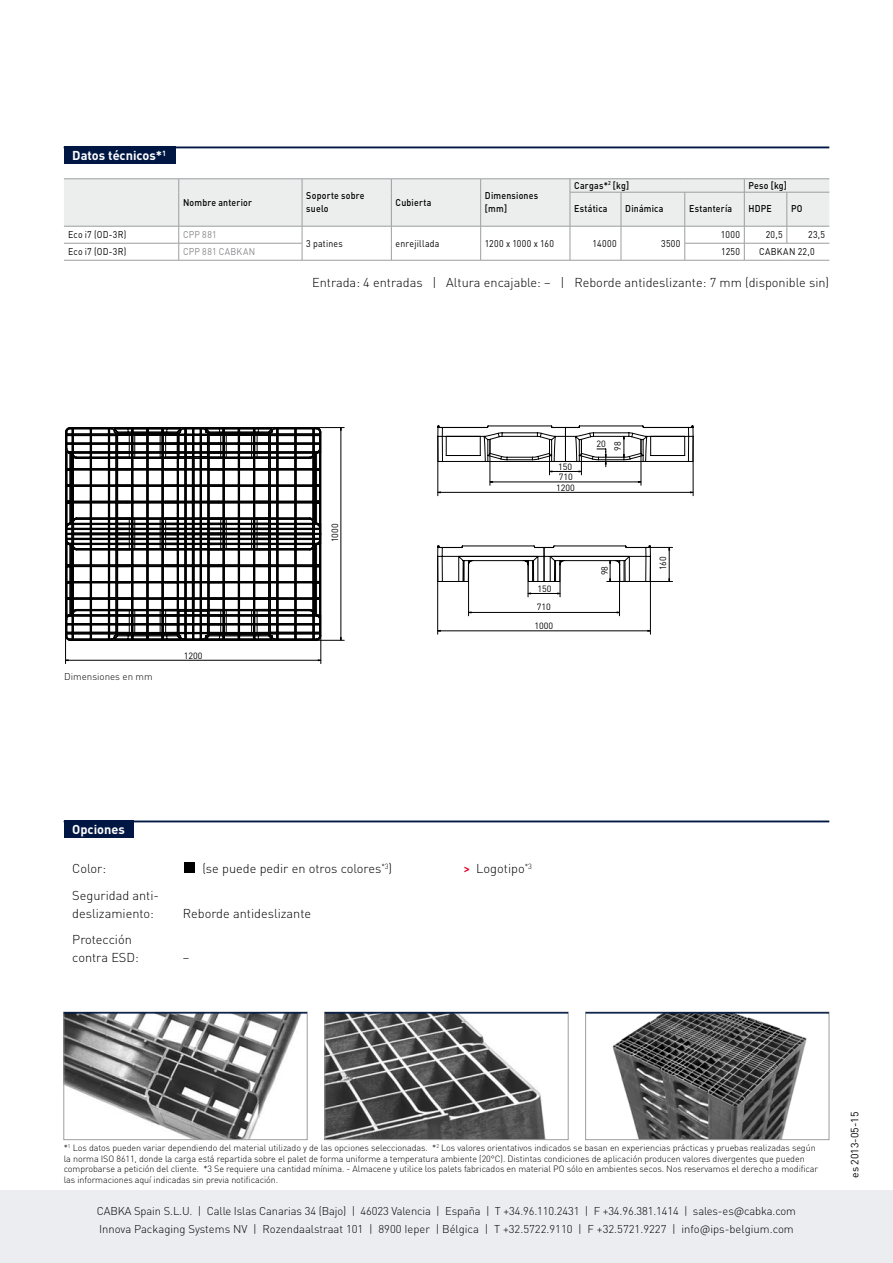
<style>
.page{position:relative;width:893px;height:1263px;background:#fff}
.page>*{position:absolute;margin:0;border:0;box-sizing:border-box;transform-origin:0 0}
.t1{font:300 12.75px/18px "DIN Pro";color:#000}
.t2{font:700 12.75px "DIN Pro";color:#fff}
.t3{font:300 11.25px/18px "DIN Pro";letter-spacing:-.01em;color:#000}
.t4{font:10.5px "DIN Pro";color:#000}
.t5{font:500 9.75px/13.5px "DIN Pro";letter-spacing:.025em;color:#000;scale:.9 1}
.t6{font:9.75px "DIN Pro";letter-spacing:.025em;color:#000;scale:.9 1}
.t7{font:9.75px "DIN Pro";letter-spacing:.035em;color:#87888a;scale:.9 1}
.t8{font:300 9.75px "DIN Pro";color:#000}
.t9{font:9.75px "DIN Pro";letter-spacing:.045em;color:#000;scale:.9 1}
.t10{font:300 9px/10.8px "DIN Pro";letter-spacing:-.01em;color:#000}
.t11{font:9px/18.8px "DIN Pro";color:#000}
.s1{font-weight:500;color:#e2002b}
</style>
<div class="page">
<div style="left:184px;top:862px;width:10px;height:11px;background:#000"></div>
<img style="left:612px;top:1014px;width:195px;height:124px">
<div style="left:585px;top:1012px;width:244px;height:128px;border:1px solid #9c9e9f"></div>
<img style="left:327px;top:1014px;width:219px;height:124px">
<div style="left:325px;top:1012px;width:243px;height:128px;border:1px solid #9c9e9f"></div>
<img style="left:66px;top:1014px;width:236px;height:124px">
<div style="left:64px;top:1012px;width:243px;height:128px;border:1px solid #9c9e9f"></div>
<hr style="left:64px;top:1012px;width:243px;height:1px;background:#001744">
<hr style="left:325px;top:1012px;width:243px;height:1px;background:#001744">
<hr style="left:586px;top:1012px;width:243px;height:1px;background:#001744">
<svg style="left:65px;top:427px;width:280px;height:237px"></svg>
<hr style="left:420px;top:440px;width:1px;height:58px;background:#000">
<hr style="left:693px;top:437px;width:1px;height:59px;background:#000">
<svg style="left:437px;top:426px;width:256px;height:71px"></svg>
<hr style="left:441px;top:615px;width:207px;height:1px;background:#000">
<hr style="left:437px;top:557px;width:1px;height:77px;background:#000">
<hr style="left:650px;top:557px;width:1px;height:77px;background:#000">
<hr style="left:440px;top:631px;width:208px;height:1px;background:#000">
<hr style="left:528px;top:564px;width:1px;height:33px;background:#000">
<hr style="left:560px;top:564px;width:1px;height:33px;background:#000">
<svg style="left:529px;top:593px;width:31px;height:1px"></svg>
<hr style="left:468px;top:564px;width:1px;height:52px;background:#000">
<hr style="left:619px;top:564px;width:1px;height:52px;background:#000">
<hr style="left:471px;top:612px;width:146px;height:1px;background:#000">
<svg style="left:437px;top:545px;width:236px;height:37px"></svg>
<div style="left:0;top:1191px;width:893px;height:72px;background:#ebedf1"></div>
<hr style="left:64px;top:821px;width:765px;height:1px;background:#001744">
<hr style="left:64px;top:147px;width:765px;height:1px;background:#001744">
<div style="left:64px;top:821px;width:69px;height:17px;background:#001744"></div>
<div style="left:64px;top:147px;width:111px;height:17px;background:#001744"></div>
<hr style="left:64px;top:260px;width:115px;height:1px;background:#9c9e9f">
<hr style="left:179px;top:260px;width:123px;height:1px;background:#9c9e9f">
<hr style="left:302px;top:260px;width:89px;height:1px;background:#9c9e9f">
<hr style="left:391px;top:260px;width:90px;height:1px;background:#9c9e9f">
<hr style="left:481px;top:260px;width:89px;height:1px;background:#9c9e9f">
<svg style="left:64px;top:179px;width:765px;height:81px"></svg>
<hr style="left:744px;top:192px;width:43px;height:1px;background:#9c9e9f">
<hr style="left:744px;top:243px;width:43px;height:1px;background:#9c9e9f">
<hr style="left:787px;top:243px;width:42px;height:1px;background:#9c9e9f">
<hr style="left:744px;top:260px;width:43px;height:1px;background:#9c9e9f">
<hr style="left:787px;top:260px;width:42px;height:1px;background:#9c9e9f">
<hr style="left:787px;top:192px;width:42px;height:1px;background:#9c9e9f">
<hr style="left:787px;top:192px;width:1px;height:34px;background:#9c9e9f">
<hr style="left:570px;top:192px;width:51px;height:1px;background:#9c9e9f">
<hr style="left:570px;top:192px;width:1px;height:34px;background:#9c9e9f">
<hr style="left:570px;top:260px;width:51px;height:1px;background:#9c9e9f">
<hr style="left:621px;top:192px;width:64px;height:1px;background:#9c9e9f">
<hr style="left:621px;top:192px;width:1px;height:34px;background:#9c9e9f">
<hr style="left:621px;top:260px;width:64px;height:1px;background:#9c9e9f">
<hr style="left:685px;top:192px;width:59px;height:1px;background:#9c9e9f">
<hr style="left:684px;top:192px;width:1px;height:34px;background:#9c9e9f">
<hr style="left:744px;top:192px;width:1px;height:34px;background:#9c9e9f">
<hr style="left:685px;top:243px;width:59px;height:1px;background:#9c9e9f">
<hr style="left:685px;top:260px;width:59px;height:1px;background:#9c9e9f">
<hr style="left:64px;top:226px;width:115px;height:1px;background:#9c9e9f">
<hr style="left:302px;top:226px;width:89px;height:1px;background:#9c9e9f">
<hr style="left:391px;top:226px;width:90px;height:1px;background:#9c9e9f">
<hr style="left:481px;top:226px;width:89px;height:1px;background:#9c9e9f">
<hr style="left:570px;top:226px;width:51px;height:1px;background:#9c9e9f">
<hr style="left:621px;top:226px;width:64px;height:1px;background:#9c9e9f">
<hr style="left:685px;top:226px;width:59px;height:1px;background:#9c9e9f">
<hr style="left:744px;top:226px;width:43px;height:1px;background:#9c9e9f">
<hr style="left:787px;top:226px;width:42px;height:1px;background:#9c9e9f">
<hr style="left:179px;top:226px;width:123px;height:1px;background:#9c9e9f">
<h1 class="t2" style="left:72px;top:147px;width:95px">Datos técnicos*<sup>1</sup></h1>
<p class="t5" style="left:183px;top:195px;width:78px">Nombre anterior</p>
<p class="t5" style="left:306px;top:188px;width:66px">Soporte sobre suelo</p>
<p class="t5" style="left:396px;top:195px;width:41px">Cubierta</p>
<p class="t5" style="left:485px;top:188px;width:61px">Dimensiones [mm]</p>
<p class="t5" style="left:574px;top:178px;width:63px">Cargas*<sup>2</sup> [kg]</p>
<p class="t5" style="left:748px;top:178px;width:44px">Peso [kg]</p>
<p class="t5" style="left:574px;top:201px;width:39px">Estática</p>
<p class="t5" style="left:625px;top:201px;width:44px">Dinámica</p>
<p class="t5" style="left:689px;top:201px;width:49px">Estantería</p>
<p class="t5" style="left:748px;top:201px;width:27px">HDPE</p>
<p class="t5" style="left:791px;top:201px;width:14px">PO</p>
<p class="t6" style="left:68px;top:228px;width:66px">Eco i7 (OD-3R)</p>
<p class="t7" style="left:183px;top:228px;width:39px">CPP 881</p>
<p class="t6" style="left:721px;top:228px;width:23px">1000</p>
<p class="t6" style="left:766px;top:228px;width:20px">20,5</p>
<p class="t6" style="left:808px;top:228px;width:20px">23,5</p>
<p class="t6" style="left:485px;top:237px;width:78px">1200 x 1000 x 160</p>
<p class="t6" style="left:593px;top:237px;width:28px">14000</p>
<p class="t6" style="left:661px;top:237px;width:23px">3500</p>
<p class="t6" style="left:306px;top:237px;width:42px">3 patines</p>
<p class="t6" style="left:396px;top:237px;width:50px">enrejillada</p>
<h1 class="t1" style="left:312px;top:273px;width:519px">Entrada: 4 entradas | Altura encajable: – | Reborde antideslizante: 7 mm (disponible sin)</h1>
<p class="t6" style="left:68px;top:245px;width:66px">Eco i7 (OD-3R)</p>
<p class="t7" style="left:183px;top:245px;width:82px">CPP 881 CABKAN</p>
<p class="t6" style="left:721px;top:245px;width:22px">1250</p>
<p class="t9" style="left:759px;top:245px;width:63px">CABKAN 22,0</p>
<p class="t8" style="left:64px;top:669px;width:90px">Dimensiones en mm</p>
<p class="t11" style="left:184px;top:646px;width:20px">1200</p>
<h1 class="t2" style="left:72px;top:821px;width:54px">Opciones</h1>
<p class="t11" style="left:325px;top:542px;width:20px;rotate:-90deg">1000</p>
<h1 class="t1" style="left:72px;top:859px;width:35px">Color:</h1>
<h1 class="t1" style="left:202px;top:859px;width:191px">(se puede pedir en otros colores<sup>*3</sup>)</h1>
<h1 class="t1" style="left:72px;top:885px;width:88px">Seguridad anti&shy;deslizamiento:</h1>
<h1 class="t1" style="left:183px;top:903px;width:130px">Reborde antideslizante</h1>
<h1 class="t1" style="left:72px;top:930px;width:68px">Protección contra ESD:</h1>
<h1 class="t1" style="left:183px;top:948px;width:8px">–</h1>
<p class="t11" style="left:558px;top:457px;width:16px">150</p>
<p class="t11" style="left:556px;top:471px;width:20px;line-height:10.8px;text-align:center">710<br>1200</p>
<p class="t11" style="left:558px;top:476px;width:16px;line-height:10.5px">150<br>710</p>
<p class="t11" style="left:596px;top:434px;width:11px">20</p>
<p class="t11" style="left:591px;top:453px;width:11px;rotate:-90deg">98</p>
<p class="t11" style="left:608px;top:451px;width:11px;rotate:-90deg">98</p>
<p class="t11" style="left:537px;top:579px;width:16px">150</p>
<p class="t11" style="left:535px;top:582px;width:20px">710<br>1000</p>
<p class="t11" style="left:534px;top:597px;width:20px">710<br>1000</p>
<p class="t11" style="left:595px;top:575px;width:11px;rotate:-90deg">98</p>
<p class="t11" style="left:653px;top:570px;width:31px;rotate:-90deg">160160</p>
<h1 class="t1" style="left:463px;top:859px;width:70px"><span class="s1">&gt;</span> Logotipo<sup>*3</sup></h1>
<p class="t10" style="left:64px;top:1142px;width:756px">*<sup>1</sup> Los datos pueden variar dependiendo del material utilizado y de las opciones seleccionadas. *<sup>2</sup> Los valores orientativos indicados se basan en experiencias prácticas y pruebas realizadas según la norma ISO 8611, donde la carga está repartida sobre el palet de forma uniforme a temperatura ambiente (20°C). Distintas condiciones de aplicación producen valores divergentes que pueden comprobarse a petición del cliente. *3 Se requiere una cantidad mínima. - Almacene y utilice los palets fabricados en material PO sólo en ambientes secos. Nos reservamos el derecho a modificar las informaciones aquí indicadas sin previa notificación.</p>
<p class="t3" style="left:97px;top:1202px;width:701px">CABKA Spain S.L.U. | Calle Islas Canarias 34 (Bajo) | 46023 Valencia | España | T +34.96.110.2431 | F +34.96.381.1414 | sales-es@cabka.com<br>Innova Packaging Systems NV | Rozendaalstraat 101 | 8900 Ieper | Bélgica | T +32.5722.9110 | F +32.5721.9227 | info@ips-belgium.com</p>
<p class="t4" style="left:847px;top:1178px;width:68px;rotate:-90deg">es 2013-05-15</p>
</div>
